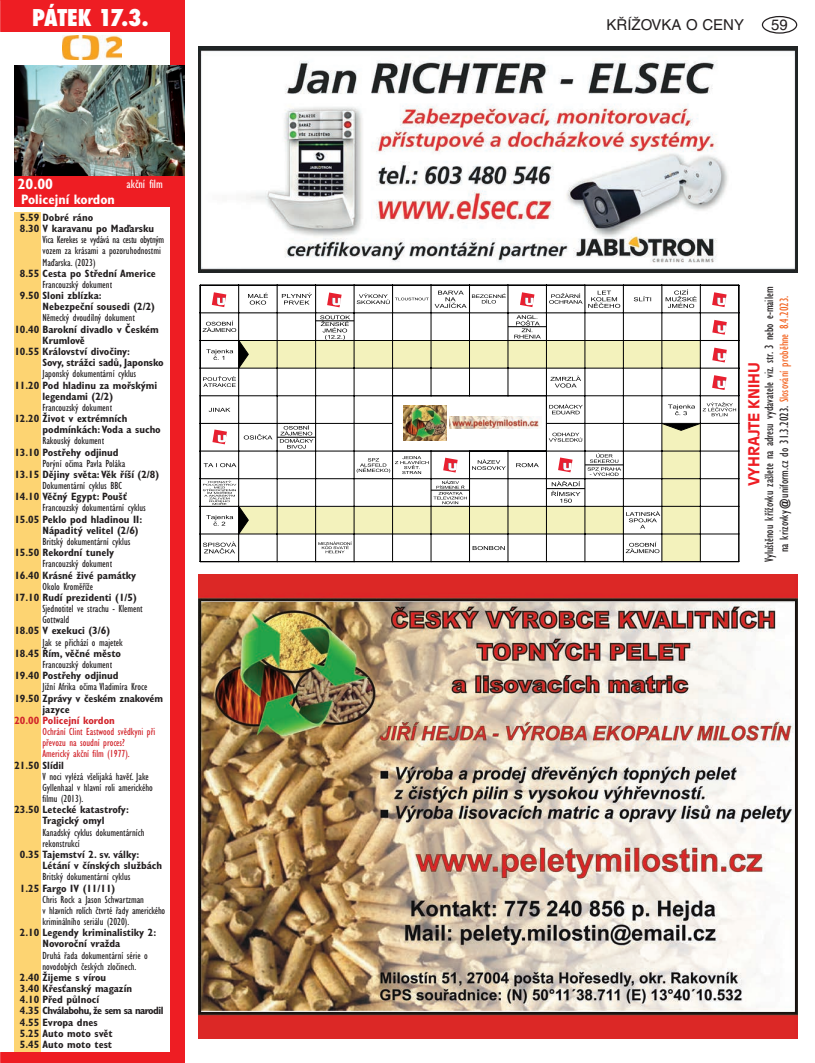
<style>
.page{position:relative;width:815px;height:1063px;background:#fff}
.page>*{position:absolute;margin:0;border:0;box-sizing:border-box;transform-origin:0 0}
.t1{font:800 condensed 22.5px "Futura";letter-spacing:-.01em;color:#fff}
.t2{font:15px "Helvetica CE";color:#231f20}
.t3{font:700 15px "Antique Olive CE";letter-spacing:-.01em;color:#ee1d23}
.t4{font:700 condensed 15px "Gill Sans CE";color:#fff}
.t5{font:700 condensed 13.75px "Gill Sans CE";color:#fff}
.t6{font:condensed 12.5px/15px "Gill Sans CE";color:#231f20;text-align:center}
.t7{font:condensed 12.5px "Gill Sans CE";color:#fff}
.t8{font:700 condensed 10.62px/11.1px "Gill Sans CE";color:#231f20}
.t9{font:condensed 10.62px/11.1px "Gill Sans CE";color:#231f20}
.t10{font:condensed 10.62px/11.1px "Gill Sans CE";color:#d1232a}
.t11{font:700 condensed 10.62px "Gill Sans CE";color:#d1232a}
.s1{color:#f36421}
</style>
<div class="page">
<div style="left:762px;top:16px;width:35px;height:18px;border:1px solid #231f20;border-radius:50%"></div>
<div style="left:0;top:0;width:184px;height:32px;background:#ee1d23"></div>
<div style="left:14px;top:175px;width:167px;height:32px;background:#ee1d23"></div>
<img style="left:63px;top:35px;width:58px;height:24px">
<div style="left:170px;top:0;width:14px;height:1063px;background:#ee1d23"></div>
<div style="left:0;top:1052px;width:184px;height:11px;background:#ee1d23"></div>
<div style="left:14px;top:213px;width:27px;height:839px;background:#fdd472"></div>
<img style="left:14px;top:66px;width:170px;height:109px">
<img style="left:198px;top:574px;width:599px;height:464px">
<img style="left:198px;top:46px;width:599px;height:227px">
<svg style="left:200px;top:285px;width:540px;height:277px"></svg>
<img style="left:449px;top:417px;width:93px;height:12px">
<img style="left:403px;top:405px;width:43px;height:35px">
<h1 class="t1" style="left:32px;top:2px;width:118px">PÁTEK 17.3.</h1>
<h2 class="t4" style="left:18px;top:175px;width:37px">20.00</h2>
<p class="t5" style="left:21px;top:191px;width:95px">Policejní kordon</p>
<p class="t7" style="left:127px;top:176px;width:38px">akční film</p>
<p class="t8" style="left:20px;top:212px;width:136px">5.59 Dobré ráno<br>8.30 V karavanu po Maďarsku</p>
<p class="t9" style="left:43px;top:234px;width:123px">Vica Kerekes se vydává na cestu obytným vozem za krásami a pozoruhodnostmi<br>Maďarska. (2023)</p>
<p class="t8" style="left:20px;top:268px;width:138px">8.55 Cesta po Střední Americe</p>
<p class="t9" style="left:43px;top:279px;width:71px">Francouzský dokument</p>
<p class="t8" style="left:43px;top:290px;width:114px;text-indent:-23px">9.50 Sloni zblízka:<br>Nebezpeční sousedi (2/2)</p>
<p class="t9" style="left:43px;top:312px;width:94px">Německý dvoudílný dokument</p>
<p class="t8" style="left:14px;top:324px;width:146px">10.40 Barokní divadlo v Českém</p>
<p class="t8" style="left:43px;top:335px;width:44px">Krumlově</p>
<p class="t8" style="left:14px;top:346px;width:117px">10.55 Království divočiny:</p>
<p class="t8" style="left:43px;top:357px;width:123px">Sovy, strážci sadů, Japonsko</p>
<p class="t9" style="left:43px;top:368px;width:95px">Japonský dokumentární cyklus</p>
<p class="t8" style="left:43px;top:379px;width:116px;text-indent:-28px">11.20 Pod hladinu za mořskými legendami (2/2)</p>
<p class="t9" style="left:43px;top:402px;width:71px">Francouzský dokument</p>
<p class="t8" style="left:43px;top:413px;width:120px;text-indent:-28px">12.20 Život v extrémních podmínkách: Voda a sucho</p>
<p class="t9" style="left:43px;top:435px;width:63px">Rakouský dokument</p>
<p class="t8" style="left:14px;top:446px;width:106px">13.10 Postřehy odjinud</p>
<p class="t9" style="left:43px;top:458px;width:84px">Porýní očima Pavla Poláka</p>
<p class="t8" style="left:14px;top:469px;width:146px">13.15 Dějiny světa: Věk říší (2/8)</p>
<p class="t9" style="left:43px;top:480px;width:81px">Dokumentární cyklus BBC</p>
<p class="t8" style="left:14px;top:491px;width:114px">14.10 Věčný Egypt: Poušť</p>
<p class="t9" style="left:43px;top:502px;width:105px">Francouzský dokumentární cyklus</p>
<p class="t8" style="left:43px;top:514px;width:101px;text-indent:-28px">15.05 Peklo pod hladinou II:<br>Nápaditý velitel (2/6)</p>
<p class="t9" style="left:43px;top:536px;width:89px">Britský dokumentární cyklus</p>
<p class="t8" style="left:14px;top:547px;width:101px">15.50 Rekordní tunely</p>
<p class="t9" style="left:43px;top:558px;width:71px">Francouzský dokument</p>
<p class="t8" style="left:14px;top:569px;width:123px">16.40 Krásné živé památky</p>
<p class="t9" style="left:43px;top:581px;width:52px">Okolo Kroměříže</p>
<p class="t8" style="left:14px;top:592px;width:124px">17.10 Rudí prezidenti (1/5)</p>
<p class="t9" style="left:43px;top:603px;width:102px">Sjednotitel ve strachu - Klement<br>Gottwald</p>
<p class="t8" style="left:14px;top:625px;width:97px">18.05 V exekuci (3/6)</p>
<p class="t9" style="left:43px;top:637px;width:82px">Jak se přichází o majetek</p>
<p class="t8" style="left:14px;top:648px;width:108px">18.45 Řím, věčné město</p>
<p class="t9" style="left:43px;top:659px;width:71px">Francouzský dokument</p>
<p class="t8" style="left:14px;top:670px;width:106px">19.40 Postřehy odjinud</p>
<p class="t9" style="left:43px;top:681px;width:107px">Jižní Afrika očima Vladimíra Kroce</p>
<p class="t8" style="left:43px;top:692px;width:122px;text-indent:-28px">19.50 Zprávy v českém znakovém jazyce</p>
<p class="t11" style="left:14px;top:714px;width:102px">20.00 Policejní kordon</p>
<p class="t10" style="left:43px;top:726px;width:114px">Ochrání Clint Eastwood svědkyni při převozu na soudní proces?<br>Americký akční film (1977).</p>
<p class="t8" style="left:14px;top:759px;width:51px">21.50 Slídil</p>
<p class="t9" style="left:43px;top:771px;width:112px">V noci vylézá všelijaká havěť. Jake<br>Gyllenhaal v hlavní roli amerického filmu (2013).</p>
<p class="t8" style="left:14px;top:804px;width:116px;text-align:center">23.50 Letecké katastrofy:<br>Tragický omyl</p>
<p class="t9" style="left:43px;top:827px;width:103px">Kanadský cyklus dokumentárních rekonstrukcí</p>
<p class="t8" style="left:43px;top:849px;width:121px;text-indent:-23px">0.35 Tajemství 2. sv. války:<br>Létání v čínských službách</p>
<p class="t9" style="left:43px;top:871px;width:89px">Britský dokumentární cyklus</p>
<p class="t8" style="left:20px;top:882px;width:97px">1.25 Fargo IV (11/11)</p>
<p class="t9" style="left:43px;top:894px;width:124px">Chris Rock a Jason Schwartzman<br>v hlavních rolích čtvrté řady amerického kriminálního seriálu (2020).</p>
<p class="t8" style="left:43px;top:927px;width:115px;text-indent:-23px">2.10 Legendy kriminalistiky 2:<br>Novoroční vražda</p>
<p class="t9" style="left:43px;top:949px;width:107px">Druhá řada dokumentární série o novodobých českých zločinech.</p>
<p class="t8" style="left:20px;top:972px;width:145px">2.40 Žijeme s vírou<br>3.40 Křesťanský magazín<br>4.10 Před půlnocí<br>4.35 Chválabohu, že sem sa narodil<br>4.55 Evropa dnes<br>5.25 Auto moto svět<br>5.45 Auto moto test</p>
<h2 class="t2" style="left:606px;top:16px;width:139px">KŘÍŽOVKA O CENY</h2>
<h2 class="t2" style="left:771px;top:16px;width:18px">59</h2>
<p class="t6" style="left:762px;top:562px;width:277px;rotate:-90deg">Vyluštěnou křížovku zašlete na adresu vydavatele viz. str. 3 nebo e-mailem na krizovky@uniform.cz do 31.3.2023. <span class="s1">Slosování proběhne 8.4.2023.</span></p>
<h2 class="t3" style="left:745px;top:486px;width:125px;rotate:-90deg">VYHRAJTE KNIHU</h2>
</div>
